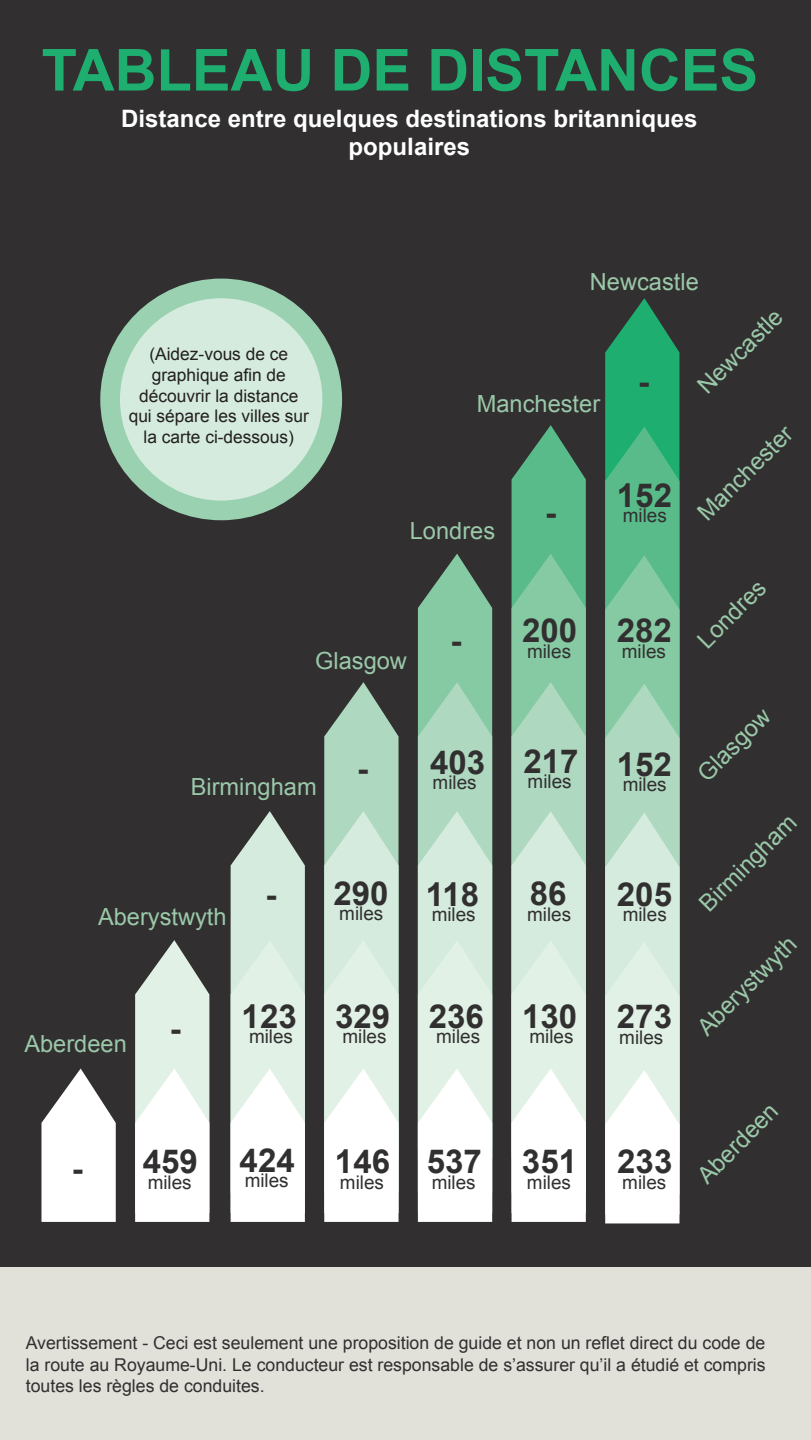
<style>
.page{position:relative;width:811px;height:1440px;background:#312f30}
.page>*{position:absolute;margin:0;border:0;box-sizing:border-box;transform-origin:0 0}
.t1{font:700 58px "Arial";color:#1eaf70}
.t2{font:700 33px "Arial";color:#312f30}
.t3{font:700 24px/28.8px "Arial";color:#fff;text-align:center}
.t4{font:23.6px "Arial";color:#9ac8a8}
.t5{font:18.8px "Arial";color:#312f30}
.t6{font:17.6px/21.2px "Arial";color:#312f30;text-align:justify}
.t7{font:17.4px/20.8px "Arial";color:#231f20;text-align:center}
</style>
<div class="page">
<div style="left:0;top:1267px;width:811px;height:173px;background:#e1e0d9"></div>
<div style="left:100px;top:279px;width:242px;height:241px;background:#9ad1b1;border-radius:50%"></div>
<div style="left:120px;top:298px;width:202px;height:203px;background:#d4ebdd;border-radius:50%"></div>
<svg style="left:511px;top:425px;width:75px;height:129px;fill:#58bb89"></svg>
<svg style="left:511px;top:554px;width:75px;height:668px;background:#c1e2ce"></svg>
<svg style="left:418px;top:554px;width:74px;height:668px;background:#c1decd"></svg>
<svg style="left:324px;top:682px;width:74px;height:540px;background:#cfe2d6"></svg>
<svg style="left:231px;top:811px;width:74px;height:411px;background:#dae6de"></svg>
<svg style="left:135px;top:940px;width:74px;height:282px;background:#dde4de"></svg>
<svg style="left:41px;top:1069px;width:75px;height:153px"></svg>
<svg style="left:605px;top:298px;width:74px;height:129px;fill:#1eaf70"></svg>
<svg style="left:605px;top:427px;width:74px;height:128px;background:#4bb883"></svg>
<svg style="left:605px;top:555px;width:74px;height:668px;background:#c2e3d0"></svg>
<p class="t1" style="left:42px;top:32px;width:718px">TABLEAU DE DISTANCES</p>
<p class="t3" style="left:121px;top:105px;width:578px">Distance entre quelques destinations britanniques populaires</p>
<p class="t7" style="left:129px;top:344px;width:182px">(Aidez-vous de ce graphique afin de découvrir la distance qui sépare les villes sur la carte ci-dessous)</p>
<p class="t4" style="left:590px;top:266px;width:110px">Newcastle</p>
<p class="t4" style="left:477px;top:389px;width:125px">Manchester</p>
<p class="t2" style="left:638px;top:360px;width:12px">-</p>
<p class="t4" style="left:410px;top:516px;width:87px">Londres</p>
<p class="t2" style="left:545px;top:490px;width:12px">-</p>
<p class="t2" style="left:617px;top:473px;width:57px">152</p>
<p class="t5" style="left:623px;top:503px;width:46px">miles</p>
<p class="t4" style="left:690px;top:379px;width:110px;rotate:-45deg">Newcastle</p>
<p class="t4" style="left:690px;top:506px;width:125px;rotate:-45deg">Manchester</p>
<p class="t4" style="left:315px;top:646px;width:93px">Glasgow</p>
<p class="t2" style="left:450px;top:618px;width:12px">-</p>
<p class="t2" style="left:522px;top:609px;width:57px">200</p>
<p class="t2" style="left:617px;top:609px;width:57px">282</p>
<p class="t5" style="left:527px;top:639px;width:46px">miles</p>
<p class="t5" style="left:622px;top:639px;width:46px">miles</p>
<p class="t4" style="left:191px;top:771px;width:127px">Birmingham</p>
<p class="t2" style="left:357px;top:747px;width:12px">-</p>
<p class="t2" style="left:430px;top:740px;width:57px">403</p>
<p class="t2" style="left:523px;top:740px;width:57px">217</p>
<p class="t2" style="left:617px;top:743px;width:57px">152</p>
<p class="t5" style="left:432px;top:770px;width:46px">miles</p>
<p class="t5" style="left:527px;top:770px;width:46px">miles</p>
<p class="t5" style="left:622px;top:772px;width:46px">miles</p>
<p class="t4" style="left:98px;top:902px;width:130px">Aberystwyth</p>
<p class="t2" style="left:265px;top:872px;width:12px">-</p>
<p class="t2" style="left:333px;top:872px;width:57px">290</p>
<p class="t2" style="left:426px;top:872px;width:55px">118</p>
<p class="t2" style="left:530px;top:872px;width:38px">86</p>
<p class="t2" style="left:617px;top:872px;width:57px">205</p>
<p class="t5" style="left:339px;top:902px;width:46px">miles</p>
<p class="t5" style="left:432px;top:902px;width:46px">miles</p>
<p class="t5" style="left:527px;top:902px;width:46px">miles</p>
<p class="t5" style="left:623px;top:902px;width:46px">miles</p>
<p class="t4" style="left:24px;top:1028px;width:104px">Aberdeen</p>
<p class="t2" style="left:170px;top:1007px;width:12px">-</p>
<p class="t2" style="left:242px;top:995px;width:57px">123</p>
<p class="t2" style="left:335px;top:995px;width:57px">329</p>
<p class="t2" style="left:429px;top:995px;width:57px">236</p>
<p class="t2" style="left:522px;top:995px;width:57px">130</p>
<p class="t2" style="left:617px;top:995px;width:57px">273</p>
<p class="t5" style="left:249px;top:1024px;width:46px">miles</p>
<p class="t5" style="left:342px;top:1024px;width:46px">miles</p>
<p class="t5" style="left:436px;top:1024px;width:46px">miles</p>
<p class="t5" style="left:529px;top:1024px;width:46px">miles</p>
<p class="t5" style="left:619px;top:1025px;width:46px">miles</p>
<p class="t2" style="left:72px;top:1147px;width:12px">-</p>
<p class="t2" style="left:143px;top:1140px;width:57px">459</p>
<p class="t2" style="left:240px;top:1138px;width:57px">424</p>
<p class="t2" style="left:335px;top:1140px;width:57px">146</p>
<p class="t2" style="left:427px;top:1140px;width:57px">537</p>
<p class="t2" style="left:522px;top:1140px;width:57px">351</p>
<p class="t2" style="left:617px;top:1140px;width:57px">233</p>
<p class="t5" style="left:148px;top:1170px;width:46px">miles</p>
<p class="t5" style="left:245px;top:1168px;width:46px">miles</p>
<p class="t5" style="left:340px;top:1170px;width:46px">miles</p>
<p class="t5" style="left:432px;top:1170px;width:46px">miles</p>
<p class="t5" style="left:527px;top:1170px;width:46px">miles</p>
<p class="t5" style="left:622px;top:1170px;width:46px">miles</p>
<p class="t4" style="left:690px;top:633px;width:87px;rotate:-45deg">Londres</p>
<p class="t4" style="left:690px;top:766px;width:93px;rotate:-45deg">Glasgow</p>
<p class="t4" style="left:692px;top:896px;width:127px;rotate:-45deg">Birmingham</p>
<p class="t4" style="left:690px;top:1020px;width:130px;rotate:-45deg">Aberystwyth</p>
<p class="t4" style="left:690px;top:1168px;width:104px;rotate:-45deg">Aberdeen</p>
<p class="t6" style="left:26px;top:1333px;width:741px">Avertissement - Ceci est seulement une proposition de guide et non un reflet direct du code de la route au Royaume-Uni. Le conducteur est responsable de s’assurer qu’il a étudié et compris toutes les règles de conduites.</p>
</div>
